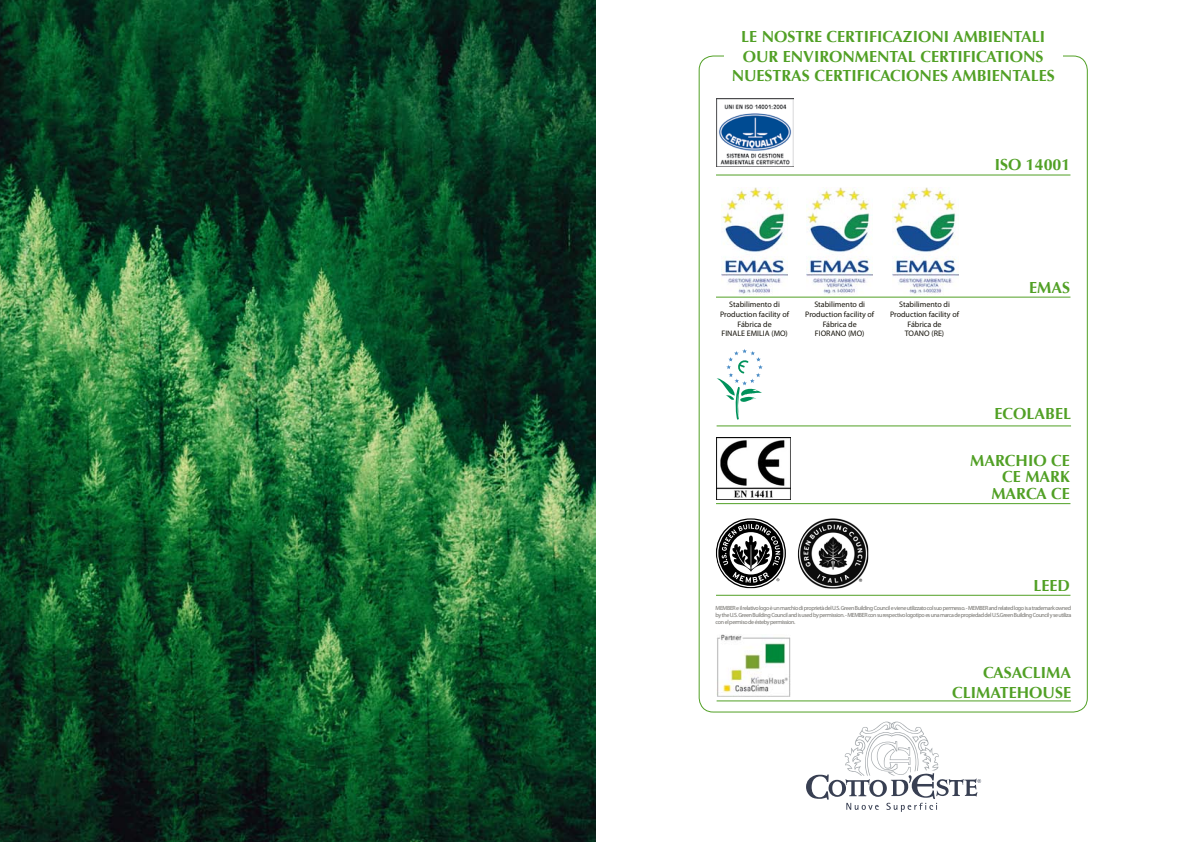
<style>
.page{position:relative;width:1191px;height:842px;background:#fff}
.page>*{position:absolute;margin:0;border:0;box-sizing:border-box;transform-origin:0 0}
.t1{font:700 16px/19.2px "Optima";color:#51a025;text-align:center}
.t2{font:8px/9.6px "Myriad Pro";color:#15120a;text-align:center}
.t3{font:6px/7.2px "Myriad Pro";letter-spacing:-.06em;color:#73716c;text-align:justify}
</style>
<div class="page">
<img style="left:0;top:0;width:595px;height:842px">
<svg style="left:806px;top:722px;width:175px;height:90px"></svg>
<hr style="left:716px;top:174px;width:354px;height:1px;background:#51a025">
<hr style="left:716px;top:297px;width:354px;height:1px;background:#51a025">
<hr style="left:716px;top:425px;width:355px;height:1px;background:#51a025">
<svg style="left:716px;top:349px;width:47px;height:71px"></svg>
<img style="left:716px;top:99px;width:77px;height:68px">
<svg style="left:716px;top:518px;width:70px;height:70px"></svg>
<hr style="left:716px;top:595px;width:354px;height:1px;background:#51a025">
<img style="left:716px;top:437px;width:74px;height:62px">
<hr style="left:716px;top:503px;width:354px;height:1px;background:#51a025">
<img style="left:716px;top:635px;width:74px;height:62px">
<hr style="left:716px;top:700px;width:355px;height:1px;background:#51a025">
<img style="left:798px;top:518px;width:70px;height:71px">
<img style="left:721px;top:187px;width:67px;height:108px">
<img style="left:806px;top:187px;width:67px;height:108px">
<img style="left:892px;top:187px;width:66px;height:108px">
<h1 class="t1" style="left:731px;top:28px;width:325px">LE NOSTRE CERTIFICAZIONI AMBIENTALI<br>OUR ENVIRONMENTAL CERTIFICATIONS<br>NUESTRAS CERTIFICACIONES AMBIENTALES</h1>
<h1 class="t1" style="left:994px;top:155px;width:77px">ISO 14001</h1>
<h2 class="t2" style="left:720px;top:300px;width:71px">Stabilimento di<br>Production facility of<br>Fábrica de<br>FINALE EMILIA (MO)</h2>
<h2 class="t2" style="left:805px;top:300px;width:71px">Stabilimento di<br>Production facility of<br>Fábrica de<br>FIORANO (MO)</h2>
<h2 class="t2" style="left:890px;top:300px;width:71px">Stabilimento di<br>Production facility of<br>Fábrica de<br>TOANO (RE)</h2>
<h1 class="t1" style="left:1029px;top:278px;width:42px">EMAS</h1>
<h1 class="t1" style="left:994px;top:404px;width:78px">ECOLABEL</h1>
<h1 class="t1" style="left:970px;top:451px;width:101px">MARCHIO CE</h1>
<h1 class="t1" style="left:1002px;top:467px;width:69px">CE MARK</h1>
<h1 class="t1" style="left:991px;top:484px;width:80px">MARCA CE</h1>
<h1 class="t1" style="left:1033px;top:577px;width:38px">LEED</h1>
<p class="t3" style="left:715px;top:604px;width:357px">MEMBER e il relativo logo è un marchio di proprietà del U.S. Green Building Council e viene utilizzato col suo permesso. - MEMBER and related logo is a trademark owned by the U.S. Green Building Council and is used by permission. - MEMBER con su respectivo logotipo es una marca de propiedad del U.S.Green Building Council y se utiliza con el permiso de ésteby permission.</p>
<h1 class="t1" style="left:952px;top:663px;width:120px;text-align:right">CASACLIMA<br>CLIMATEHOUSE</h1>
</div>
